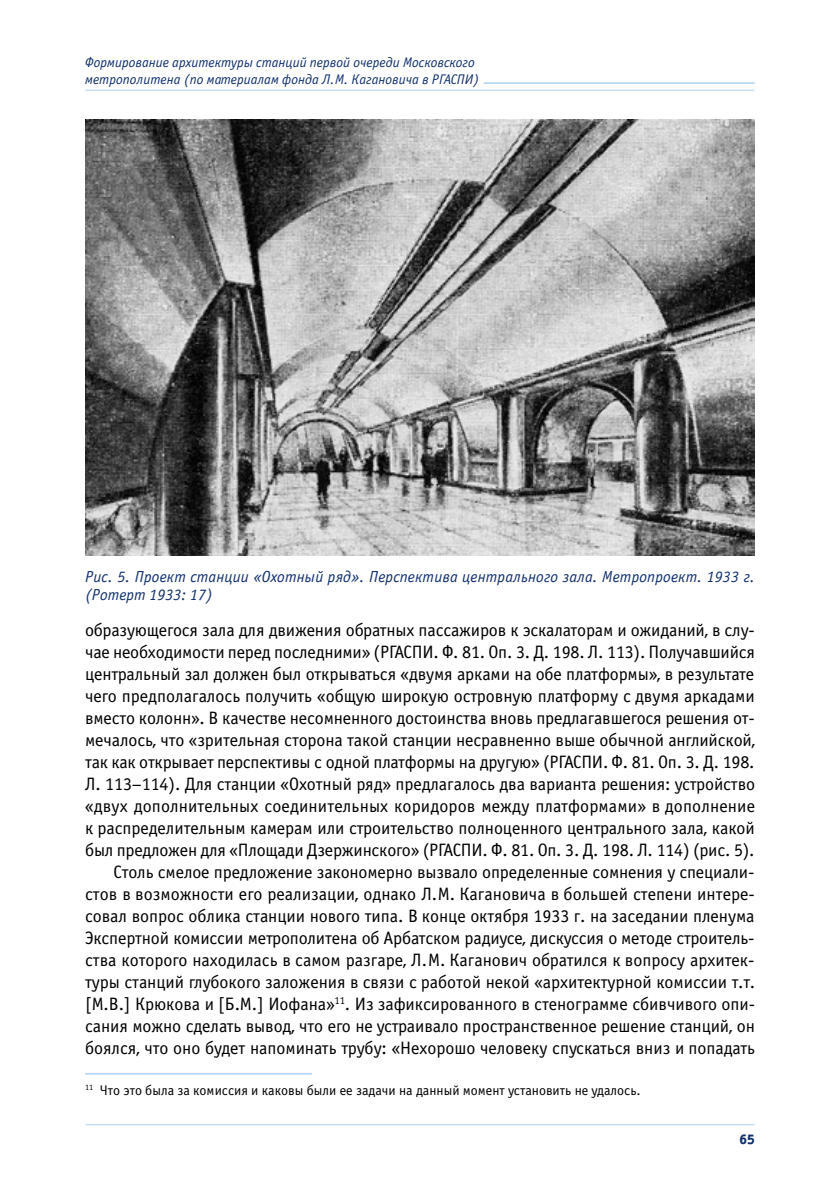
<style>
.page{position:relative;width:840px;height:1191px;background:#fff}
.page>*{position:absolute;margin:0;border:0;box-sizing:border-box;transform-origin:0 0}
.t1{font:18px/22px "Officina Sans C";letter-spacing:-.005em;color:#000;text-align:right}
.t2{font:italic 16px/18px "Officina Sans C";letter-spacing:.01em;color:#12316e}
.t3{font:italic 14px/16.8px "Officina Sans C";color:#12316e}
.t4{font:14px "Officina Sans C";color:#000}
.t5{font:14px "Officina Sans Extra Bold C";color:#12316e}
</style>
<div class="page">
<hr style="left:85px;top:1073px;width:227px;height:1px;background:#add1ef">
<img style="left:85px;top:119px;width:669px;height:436px">
<hr style="left:85px;top:90px;width:668px;height:1px;background:#add1ef">
<hr style="left:484px;top:82px;width:269px;height:2px;background:#add1ef">
<hr style="left:86px;top:1124px;width:668px;height:1px;background:#add1ef">
<p class="t3" style="left:85px;top:54px;width:395px">Формирование архитектуры станций первой очереди Московского метрополитена (по материалам фонда Л.М. Кагановича в РГАСПИ)</p>
<p class="t2" style="left:85px;top:567px;width:670px">Рис. 5. Проект станции «Охотный ряд». Перспектива центрального зала. Метропроект. 1933 г. (Ротерт 1933: 17)</p>
<p class="t1" style="left:85px;top:619px;width:671px">образующегося зала для движения обратных пассажиров к эскалаторам и ожиданий, в слу&shy;чае необходимости перед последними» (РГАСПИ. Ф. 81. Оп. 3. Д. 198. Л. 113). Получавшийся центральный зал должен был открываться «двумя арками на обе платформы», в результате чего предполагалось получить «общую широкую островную платформу с двумя аркадами вместо колонн». В качестве несомненного достоинства вновь предлагавшегося решения от&shy;мечалось, что «зрительная сторона такой станции несравненно выше обычной английской, так как открывает перспективы с одной платформы на другую» (РГАСПИ. Ф. 81. Оп. 3. Д. 198.<br>Л. 113–114). Для станции «Охотный ряд» предлагалось два варианта решения: устройство «двух дополнительных соединительных коридоров между платформами» в дополнение к распределительным камерам или строительство полноценного центрального зала, какой был предложен для «Площади Дзержинского» (РГАСПИ. Ф. 81. Оп. 3. Д. 198. Л. 114) (рис. 5).<br>Столь смелое предложение закономерно вызвало определенные сомнения у специали&shy;стов в возможности его реализации, однако Л.М. Кагановича в большей степени интере&shy;совал вопрос облика станции нового типа. В конце октября 1933 г. на заседании пленума Экспертной комиссии метрополитена об Арбатском радиусе, дискуссия о методе строитель&shy;ства которого находилась в самом разгаре, Л.М. Каганович обратился к вопросу архитек&shy;туры станций глубокого заложения в связи с работой некой «архитектурной комиссии т.т. [М.В.] Крюкова и [Б.М.] Иофана»<sup>11</sup>. Из зафиксированного в стенограмме сбивчивого опи&shy;сания можно сделать вывод, что его не устраивало пространственное решение станций, он боялся, что оно будет напоминать трубу: «Нехорошо человеку спускаться вниз и попадать</p>
<p class="t4" style="left:85px;top:1082px;width:557px"><sup>11</sup> Что это была за комиссия и каковы были ее задачи на данный момент установить не удалось.</p>
<p class="t5" style="left:739px;top:1130px;width:17px">65</p>
</div>
